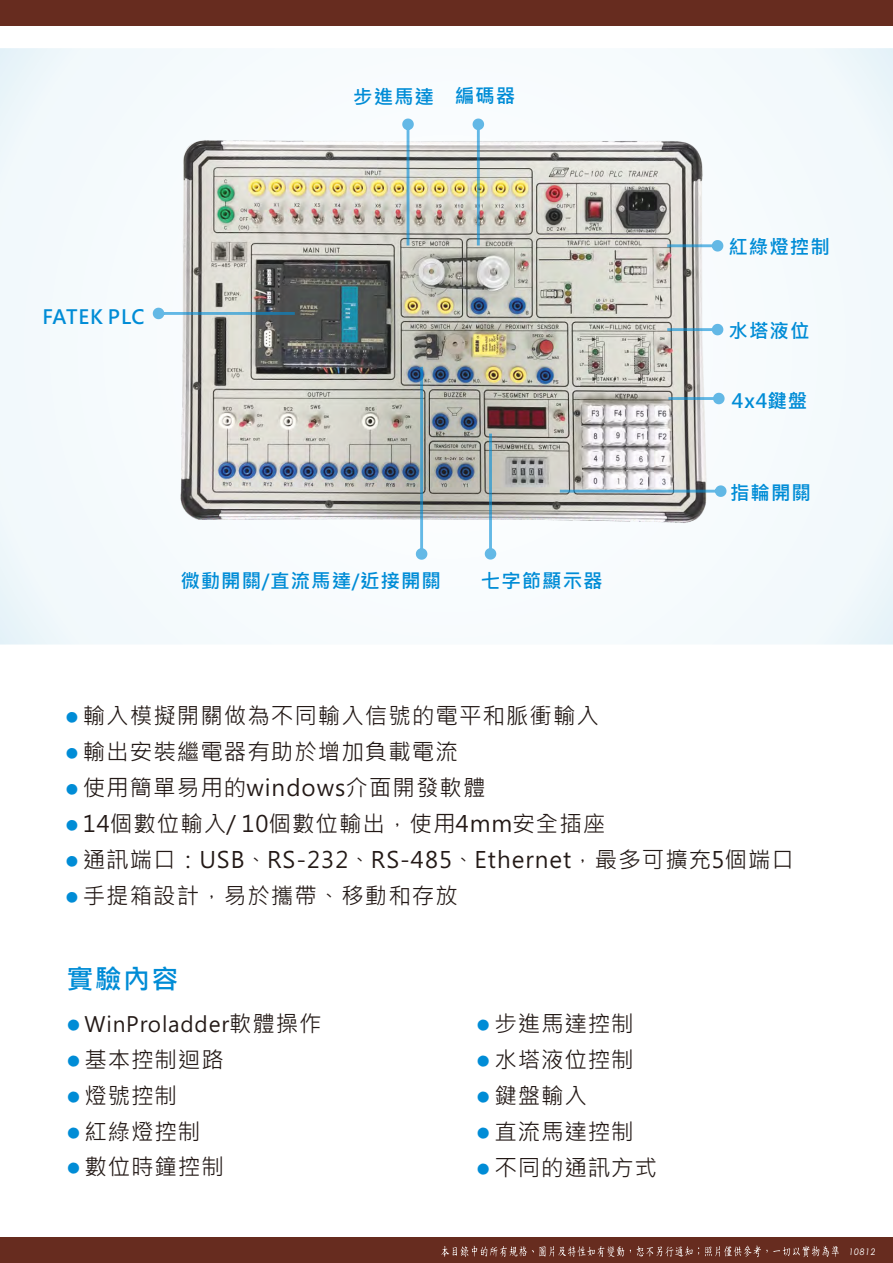
<style>
.page{position:relative;width:893px;height:1263px;background:#fff}
.page>*{position:absolute;margin:0;border:0;box-sizing:border-box;transform-origin:0 0}
.t1{font:700 27px "Microsoft Jheng Hei";color:#008cd6}
.t2{font:22.5px/35.8px "Microsoft Jheng Hei";letter-spacing:.045em;color:#231916}
.t3{font:21px "Microsoft Jheng Hei";letter-spacing:.035em;color:#231916}
.t4{font:700 19.5px "Microsoft Jheng Hei";letter-spacing:.05em;color:#008cd6}
.t5{font:700 19.5px "Microsoft Jheng Hei";letter-spacing:.03em;color:#008cd6}
.t6{font:19.2px/35.8px "Wingdings";color:#008cd6;text-align:justify}
.t7{font:18.45px/35.8px "Wingdings";color:#008cd6;text-align:justify}
.t8{font:italic 9px "Century Gothic";letter-spacing:.055em;color:#fff}
.s1{font-family:"Century Gothic"}
.s2{color:#008cd6}
.s3{font-size:22.5px}
</style>
<div class="page">
<div style="left:0;top:0;width:893px;height:26px;background:#672c1f"></div>
<div style="left:0;top:1237px;width:893px;height:26px;background:#672c1f"></div>
<svg style="left:441px;top:1246px;width:190px;height:11px"></svg>
<svg style="left:637px;top:1245px;width:202px;height:12px"></svg>
<div style="left:0;top:48px;width:893px;height:596px;background:#f3f9fc"></div>
<img style="left:101px;top:72px;width:659px;height:494px">
<svg style="left:668px;top:393px;width:57px;height:11px"></svg>
<svg style="left:667px;top:324px;width:56px;height:11px"></svg>
<svg style="left:667px;top:240px;width:56px;height:12px"></svg>
<svg style="left:402px;top:119px;width:12px;height:126px;background:#b0c6ca"></svg>
<svg style="left:473px;top:119px;width:11px;height:126px"></svg>
<svg style="left:416px;top:367px;width:11px;height:193px;background:#92adb7"></svg>
<svg style="left:153px;top:308px;width:142px;height:11px;background:#90aab5"></svg>
<svg style="left:485px;top:434px;width:11px;height:126px"></svg>
<svg style="left:560px;top:485px;width:166px;height:12px;background:#a7bcc6"></svg>
<p class="t4" style="left:353px;top:86px;width:163px">步進馬達 編碼器</p>
<p class="t5" style="left:42px;top:306px;width:104px">FATEK PLC</p>
<p class="t4" style="left:180px;top:570px;width:262px">微動開關<span class="s1">/</span>直流馬達<span class="s1">/</span>近接開關</p>
<p class="t4" style="left:481px;top:570px;width:123px">七字節顯示器</p>
<p class="t4" style="left:728px;top:236px;width:103px">紅綠燈控制</p>
<p class="t4" style="left:729px;top:321px;width:82px">水塔液位</p>
<p class="t4" style="left:732px;top:390px;width:77px">4x4鍵盤</p>
<p class="t4" style="left:730px;top:483px;width:82px">指輪開關</p>
<p class="t7" style="left:65px;top:701px;width:15px">● ● ● ● ● ●</p>
<p class="t2" style="left:83px;top:698px;width:518px">輸入模擬開關做為不同輸入信號的電平和脈衝輸入輸出安裝繼電器有助於增加負載電流</p>
<p class="t2" style="left:83px;top:770px;width:404px">使用簡單易用的windows介面開發軟體</p>
<p class="t2" style="left:83px;top:805px;width:713px">14個數位輸入/ 10個數位輸出，使用4mm安全插座<br>通訊端口：USB、RS-232、RS-485、Ethernet，最多可擴充5個端口手提箱設計，易於攜帶、移動和存放</p>
<p class="t1" style="left:66px;top:964px;width:114px">實驗內容</p>
<p class="t3" style="left:66px;top:1013px;width:257px"><span class="s2">●</span> WinProladder<span class="s3">軟體操作</span></p>
<p class="t6" style="left:66px;top:1044px;width:16px">● ● ● ●</p>
<p class="t2" style="left:85px;top:1041px;width:141px">基本控制迴路燈號控制<br>紅綠燈控制數位時鐘控制</p>
<p class="t6" style="left:476px;top:1009px;width:16px">● ● ● ● ●</p>
<p class="t2" style="left:494px;top:1006px;width:164px">步進馬達控制水塔液位控制鍵盤輸入<br>直流馬達控制不同的通訊方式</p>
<p class="t8" style="left:849px;top:1248px;width:28px">10812</p>
</div>
